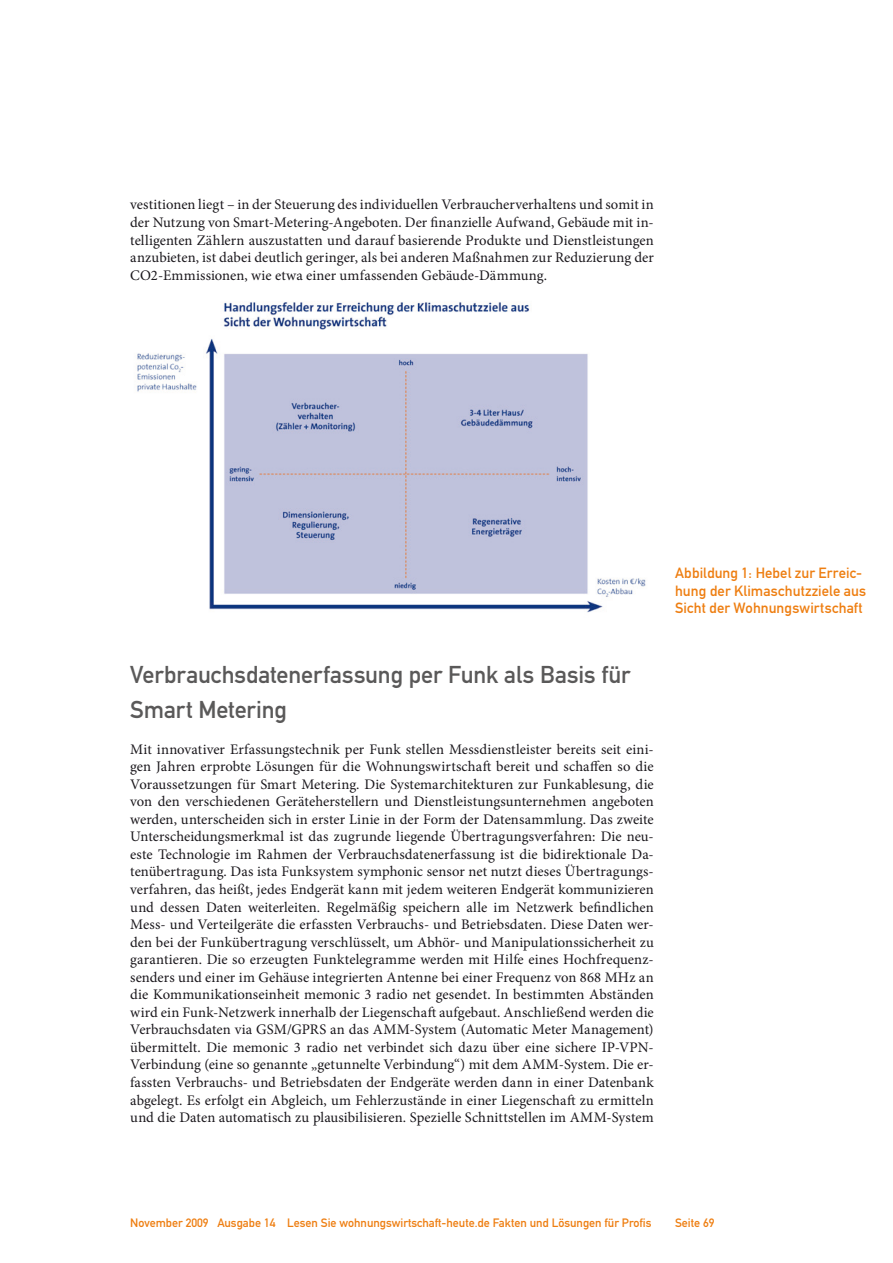
<style>
.page{position:relative;width:893px;height:1263px;background:#fff}
.page>*{position:absolute;margin:0;border:0;box-sizing:border-box;transform-origin:0 0}
.Überschrift_Grau{font:24px/35.1px "DIN Mittelschrift";letter-spacing:-.005em;color:#5a5959}
.Fließtext_erste_Zeil{font:14.7px/17.5px "Minion Pro";letter-spacing:.005em;color:#1a171c;text-align:justify}
.Bildunterschrift{font:14.7px/17.5px "DIN Mittelschrift";letter-spacing:.005em;color:#ee7e11}
.t1{font:12px "DIN Mittelschrift";color:#ee7e11}
</style>
<div class="page">
<img style="left:137px;top:302px;width:509px;height:311px">
<p class="Fließtext_erste_Zeil" style="left:130px;top:196px;width:525px">vestitionen liegt – in der Steuerung des individuellen Verbraucherverhaltens und somit in der Nutzung von Smart-Metering-Angeboten. Der finanzielle Aufwand, Gebäude mit in&shy;telligenten Zählern auszustatten und darauf basierende Produkte und Dienstleistungen anzubieten, ist dabei deutlich geringer, als bei anderen Maßnahmen zur Reduzierung der CO2-Emmissionen, wie etwa einer umfassenden Gebäude-Dämmung.</p>
<p class="Überschrift_Grau" style="left:130px;top:657px;width:502px">Verbrauchsdatenerfassung per Funk als Basis für<br>Smart Metering</p>
<p class="Fließtext_erste_Zeil" style="left:130px;top:740px;width:525px">Mit innovativer Erfassungstechnik per Funk stellen Messdienstleister bereits seit eini&shy;gen Jahren erprobte Lösungen für die Wohnungswirtschaft bereit und schaffen so die Voraussetzungen für Smart Metering. Die Systemarchitekturen zur Funkablesung, die von den verschiedenen Geräteherstellern und Dienstleistungsunternehmen angeboten werden, unterscheiden sich in erster Linie in der Form der Datensammlung. Das zweite Unterscheidungsmerkmal ist das zugrunde liegende Übertragungsverfahren: Die neu&shy;este Technologie im Rahmen der Verbrauchsdatenerfassung ist die bidirektionale Da&shy;tenübertragung. Das ista Funksystem symphonic sensor net nutzt dieses Übertragungs&shy;verfahren, das heißt, jedes Endgerät kann mit jedem weiteren Endgerät kommunizieren und dessen Daten weiterleiten. Regelmäßig speichern alle im Netzwerk befindlichen Mess- und Verteilgeräte die erfassten Verbrauchs- und Betriebsdaten. Diese Daten wer&shy;den bei der Funkübertragung verschlüsselt, um Abhör- und Manipulationssicherheit zu garantieren. Die so erzeugten Funktelegramme werden mit Hilfe eines Hochfrequenz&shy;senders und einer im Gehäuse integrierten Antenne bei einer Frequenz von 868 MHz an die Kommunikationseinheit memonic 3 radio net gesendet. In bestimmten Abständen wird ein Funk-Netzwerk innerhalb der Liegenschaft aufgebaut. Anschließend werden die Verbrauchsdaten via GSM/GPRS an das AMM-System (Automatic Meter Management) übermittelt. Die memonic 3 radio net verbindet sich dazu über eine sichere IP-VPN-Verbindung (eine so genannte „getunnelte Verbindung“) mit dem AMM-System. Die er&shy;fassten Verbrauchs- und Betriebsdaten der Endgeräte werden dann in einer Datenbank abgelegt. Es erfolgt ein Abgleich, um Fehlerzustände in einer Liegenschaft zu ermitteln und die Daten automatisch zu plausibilisieren. Spezielle Schnittstellen im AMM-System</p>
<p class="Bildunterschrift" style="left:675px;top:564px;width:193px">Abbildung 1: Hebel zur Erreic&shy;hung der Klimaschutzziele aus<br>Sicht der Wohnungswirtschaft</p>
<p class="t1" style="left:130px;top:1216px;width:523px">November 2009 Ausgabe 14 Lesen Sie wohnungswirtschaft-heute.de Fakten und Lösungen für Profis</p>
<p class="t1" style="left:675px;top:1216px;width:41px">Seite 69</p>
</div>
